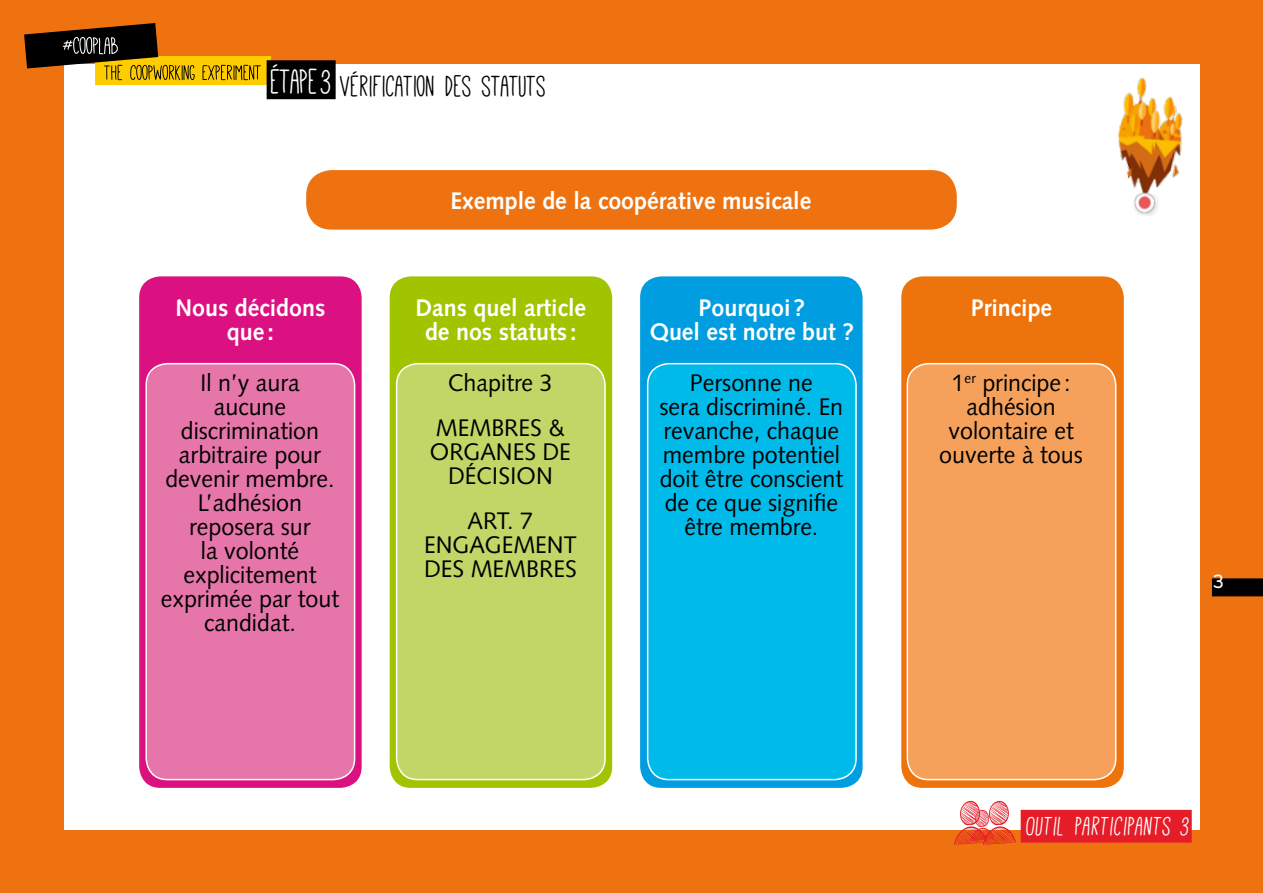
<style>
.page{position:relative;width:1263px;height:893px;background:#ee7210}
.page>*{position:absolute;margin:0;border:0;box-sizing:border-box;transform-origin:0 0}
.t1{font:33px "Mathlete Bulky";letter-spacing:.01em;color:#000}
.t2{font:29.4px "Mathlete Bulky Slant";letter-spacing:.04em;color:#fff}
.t3{font:24px/24px "Syntax LT Std";color:#000;text-align:center}
.t4{font:700 24px/24px "Syntax LT Std";color:#fff;text-align:center}
.t5{font:22.5px "Courier Prime Code";color:#fff}
.s1{font-size:38.4px;color:#fff}
</style>
<div class="page">
<div style="left:64px;top:64px;width:1135px;height:765px;background:#fff"></div>
<img style="left:1118px;top:77px;width:65px;height:139px">
<div style="left:95px;top:56px;width:176px;height:28px;background:#fc0"></div>
<svg style="left:24px;top:23px;width:237px;height:58px"></svg>
<div style="left:267px;top:60px;width:69px;height:39px;background:#000"></div>
<div style="left:306px;top:170px;width:651px;height:60px;background:#ee7210;border-radius:26px"></div>
<svg style="left:954px;top:800px;width:62px;height:45px"></svg>
<div style="left:1021px;top:810px;width:171px;height:33px;background:#e41d29"></div>
<div style="left:1212px;top:578px;width:51px;height:18px;background:#000"></div>
<div style="left:901px;top:276px;width:223px;height:512px;background:#ed730c;border-radius:21px"></div>
<div style="left:907px;top:364px;width:209px;height:416px;background:#f5a15b;border-radius:21px"></div>
<div style="left:906px;top:363px;width:210px;height:417px;border:2px solid #fff;border-radius:21px"></div>
<div style="left:139px;top:276px;width:223px;height:512px;background:#dc1181;border-radius:21px"></div>
<div style="left:146px;top:364px;width:209px;height:416px;background:#e675a9;border-radius:21px"></div>
<div style="left:145px;top:363px;width:210px;height:417px;border:2px solid #fff;border-radius:21px"></div>
<div style="left:390px;top:276px;width:222px;height:512px;background:#a1c400;border-radius:21px"></div>
<div style="left:397px;top:364px;width:208px;height:416px;background:#c1d666;border-radius:21px"></div>
<div style="left:396px;top:363px;width:210px;height:417px;border:2px solid #fff;border-radius:21px"></div>
<div style="left:640px;top:276px;width:222px;height:512px;background:#009de0;border-radius:21px"></div>
<div style="left:648px;top:364px;width:208px;height:416px;background:#00bbea;border-radius:21px"></div>
<div style="left:647px;top:363px;width:210px;height:417px;border:2px solid #fff;border-radius:21px"></div>
<h1 class="t1" style="left:271px;top:70px;width:277px"><span class="s1">ÉTAPE3</span> VÉRIFICATION DES STATUTS</h1>
<p class="t4" style="left:175px;top:296px;width:152px">Nous décidons que:</p>
<p class="t3" style="left:161px;top:371px;width:180px">Il n’y aura<br>aucune discrimination arbitraire pour devenir membre.<br>L’adhésion reposera sur<br>la volonté explicitement exprimée par tout candidat.</p>
<p class="t4" style="left:450px;top:189px;width:362px">Exemple de la coopérative musicale</p>
<p class="t4" style="left:415px;top:296px;width:172px">Dans quel article de nos statuts :</p>
<p class="t3" style="left:436px;top:360px;width:131px;line-height:45.3px">Chapitre 3<br>MEMBRES &amp;</p>
<p class="t3" style="left:430px;top:440px;width:142px">ORGANES DE<br>DÉCISION</p>
<p class="t3" style="left:424px;top:509px;width:154px">ART. 7<br>ENGAGEMENT<br>DES MEMBRES</p>
<p class="t4" style="left:650px;top:296px;width:206px">Pourquoi?<br>Quel est notre but ?</p>
<p class="t3" style="left:659px;top:371px;width:185px">Personne ne<br>sera discriminé. En revanche, chaque membre potentiel doit être conscient de ce que signifie être membre.</p>
<p class="t4" style="left:971px;top:296px;width:83px">Principe</p>
<p class="t3" style="left:939px;top:371px;width:145px">1<sup>er</sup> principe: adhésion volontaire et ouverte à tous</p>
<p class="t5" style="left:1212px;top:568px;width:15px">3</p>
<p class="t2" style="left:1027px;top:812px;width:164px">OUTIL PARTICIPANTS 3</p>
<p class="t2" style="left:1018px;top:812px;width:49px">OUTILS</p>
</div>
